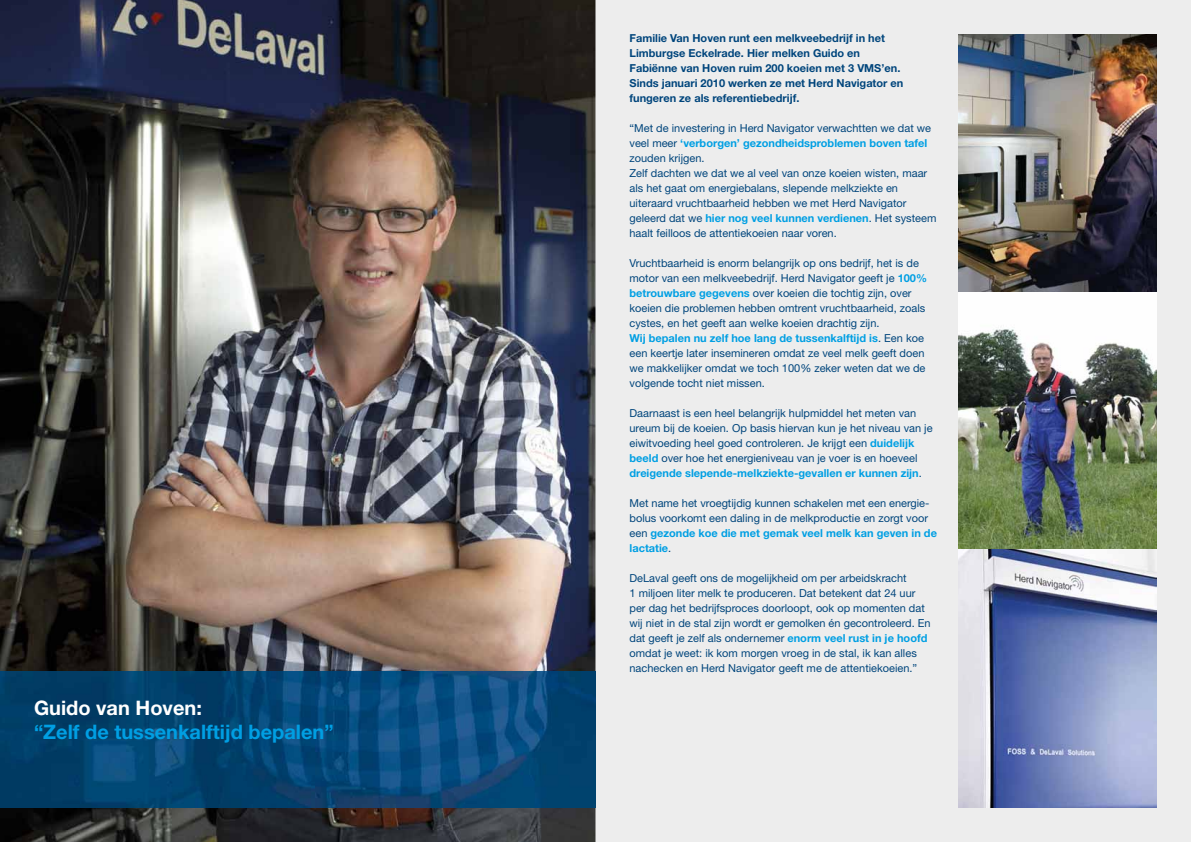
<style>
.page{position:relative;width:1191px;height:842px;background:#fff}
.page>*{position:absolute;margin:0;border:0;box-sizing:border-box;transform-origin:0 0}
.t1{font:700 20px "Helvetica Neue LT Std";color:#009fe3}
.t2{font:700 20px "Helvetica Neue LT Std";color:#fff}
.t3{font:11px/15px "Helvetica Neue LT Std";color:#00457c}
.t4{font:700 11px/15px "Helvetica Neue LT Std";color:#00457c}
.s1{font-weight:700;color:#009fe3}
</style>
<div class="page">
<div style="left:595px;top:0;width:596px;height:842px;background:#ededed"></div>
<img style="left:958px;top:34px;width:199px;height:774px">
<img style="left:0;top:0;width:595px;height:842px">
<img style="left:0;top:672px;width:595px;height:136px">
<h1 class="t2" style="left:34px;top:695px;width:169px">Guido van Hoven:</h1>
<h1 class="t1" style="left:34px;top:719px;width:301px">“Zelf de tussenkalftijd bepalen”</h1>
<p class="t4" style="left:629px;top:30px;width:275px">Familie Van Hoven runt een melkveebedrijf in het Limburgse Eckelrade. Hier melken Guido en Fabiënne van Hoven ruim 200 koeien met 3 VMS’en.<br>Sinds januari 2010 werken ze met Herd Navigator en fungeren ze als referentiebedrijf.</p>
<p class="t3" style="left:629px;top:120px;width:308px">“Met de investering in Herd Navigator verwachtten we dat we veel meer <span class="s1">‘verborgen’ gezondheidsproblemen boven tafel </span>zouden krijgen.<br>Zelf dachten we dat we al veel van onze koeien wisten, maar als het gaat om energiebalans, slepende melkziekte en uiteraard vruchtbaarheid hebben we met Herd Navigator geleerd dat we <span class="s1">hier nog veel kunnen verdienen</span>. Het systeem haalt feilloos de attentiekoeien naar voren.</p>
<p class="t3" style="left:629px;top:255px;width:299px">Vruchtbaarheid is enorm belangrijk op ons bedrijf, het is de motor van een melkveebedrijf. Herd Navigator geeft je <span class="s1">100% betrouwbare gegevens</span> over koeien die tochtig zijn, over koeien die problemen hebben omtrent vruchtbaarheid, zoals cystes, en het geeft aan welke koeien drachtig zijn.<br><span class="s1">Wij bepalen nu zelf hoe lang de tussenkalftijd is</span>. Een koe een keertje later insemineren omdat ze veel melk geeft doen we makkelijker omdat we toch 100% zeker weten dat we de volgende tocht niet missen.</p>
<p class="t3" style="left:629px;top:405px;width:305px">Daarnaast is een heel belangrijk hulpmiddel het meten van ureum bij de koeien. Op basis hiervan kun je het niveau van je eiwitvoeding heel goed controleren. Je krijgt een <span class="s1">duidelijk beeld</span> over hoe het energieniveau van je voer is en hoeveel <span class="s1">dreigende slepende-melkziekte-gevallen er kunnen zijn</span>.</p>
<p class="t3" style="left:629px;top:495px;width:309px">Met name het vroegtijdig kunnen schakelen met een energie&shy;bolus voorkomt een daling in de melkproductie en zorgt voor een <span class="s1">gezonde koe die met gemak veel melk kan geven in de lactatie</span>.</p>
<p class="t3" style="left:629px;top:570px;width:303px">DeLaval geeft ons de mogelijkheid om per arbeidskracht<br>1 miljoen liter melk te produceren. Dat betekent dat 24 uur per dag het bedrijfsproces doorloopt, ook op momenten dat wij niet in de stal zijn wordt er gemolken én gecontroleerd. En dat geeft je zelf als ondernemer <span class="s1">enorm veel rust in je hoofd </span>omdat je weet: ik kom morgen vroeg in de stal, ik kan alles nachecken en Herd Navigator geeft me de attentiekoeien.”</p>
</div>
